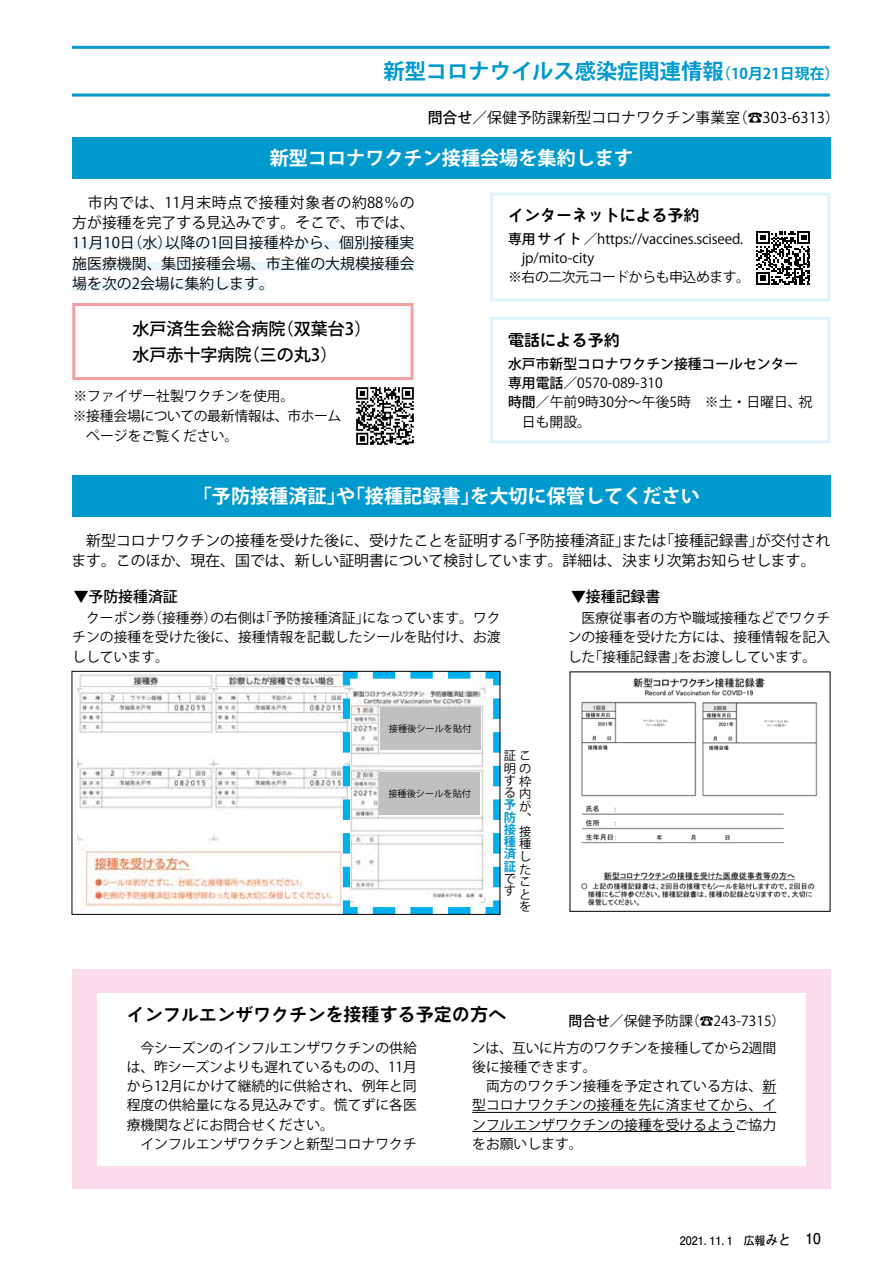
<style>
.page{position:relative;width:893px;height:1263px;background:#fff}
.page>*{position:absolute;margin:0;border:0;box-sizing:border-box;transform-origin:0 0}
.t1{font:700 21.3px "Koz Go Pro";color:#009ace}
.t2{font:700 19.2px "Koz Go Pro";color:#fff}
.t3{font:18px "VDL V7 Maru Gothic Bold";color:#000}
.t4{font:500 16.95px/26.5px "Koz Go Pro";color:#000}
.t5{font:15.9px "VDL V7 Maru Gothic Bold";color:#000}
.t6{font:14.85px/20.2px "Koz Go Pro";color:#000}
.t7{font:500 14.85px "Koz Go Pro";color:#000}
.t8{font:700 14.85px "Koz Go Pro";color:#009ace}
.t9{font:700 14.85px "Futo Go B101 Pro";color:#000;scale:.92 1}
.t10{font:13.8px/19.2px "Koz Go Pro";color:#000}
.t11{font:13.8px/19.2px "Koz Go Pr 6 N";color:#000;text-align:justify}
.t12{font:13.8px "Koz Go Pro";letter-spacing:-.03em;color:#000}
.t13{font:500 13.8px/19.2px "Koz Go Pro";color:#000}
.t14{font:12.3px/12.6px "Koz Go Pro";color:#000}
.t15{font:700 12.3px/12.3px "Koz Go Pro";color:#009ace;text-align:justify}
.t16{font:700 11.7px "Futo Go B101 Pro";color:#000;scale:.93 1}
.t17{font:9.15px "Koz Go Pro";color:#000}
.s1{font-weight:500}
.s2{font-weight:400}
.s3{font-size:13.8px}
</style>
<div class="page">
<div style="left:72px;top:282px;width:194px;height:8px;background:#ebf7fd"></div>
<div style="left:72px;top:263px;width:343px;height:7px;background:#eaf6fd"></div>
<div style="left:72px;top:242px;width:343px;height:7px;background:#eaf6fd"></div>
<div style="left:72px;top:969px;width:759px;height:219px;background:#fadcea"></div>
<hr style="left:72px;top:46px;width:758px;height:3px;background:#009ace">
<hr style="left:72px;top:94px;width:758px;height:3px;background:#009ace">
<div style="left:72px;top:475px;width:758px;height:42px;background:#009ace"></div>
<img style="left:76px;top:673px;width:263px;height:237px">
<svg style="left:339px;top:670px;width:162px;height:245px"></svg>
<div style="left:380px;top:708px;width:100px;height:42px;background:#bfc0c0"></div>
<div style="left:380px;top:772px;width:100px;height:43px;background:#bfc0c0"></div>
<div style="left:72px;top:671px;width:428px;height:243px;border:1px solid #000"></div>
<img style="left:581px;top:678px;width:237px;height:228px">
<div style="left:97px;top:992px;width:709px;height:173px;background:#fff"></div>
<svg style="left:762px;top:1093px;width:14px;height:1px"></svg>
<hr style="left:472px;top:1112px;width:304px;height:1px;background:#000">
<hr style="left:472px;top:1131px;width:263px;height:1px;background:#000">
<div style="left:72px;top:137px;width:759px;height:42px;background:#009ace"></div>
<div style="left:490px;top:193px;width:340px;height:108px;border:3px solid #dff2fc"></div>
<svg style="left:756px;top:231px;width:54px;height:54px"></svg>
<div style="left:490px;top:317px;width:340px;height:126px;border:3px solid #dff2fc"></div>
<div style="left:72px;top:303px;width:342px;height:77px;border:3px solid #f2a0a4"></div>
<img style="left:356px;top:387px;width:58px;height:58px">
<h1 class="t1" style="left:383px;top:58px;width:342px">新型コロナウイルス感染症関連情報</h1>
<p class="t8" style="left:716px;top:64px;width:125px">（10月21日現在(</p>
<p class="t6" style="left:428px;top:108px;width:314px"><span class="s1">問合せ</span>／保健予防課新型コロナワクチン事業室</p>
<p class="t6" style="left:733px;top:108px;width:109px">)☎303-6313(</p>
<h2 class="t2" style="left:270px;top:146px;width:365px">新型コロナワクチン接種会場を集約します</h2>
<p class="t6" style="left:72px;top:193px;width:344px;text-align:right">　市内では、11月末時点で接種対象者の約88％の方が接種を完了する見込みです。そこで、市では、以降の1回目接種枠から、個別接種実</p>
<p class="t5" style="left:508px;top:204px;width:193px">インターネットによる予約</p>
<p class="t6" style="left:72px;top:233px;width:344px">11月10 （日水）<br>施医療機関、集団接種会場、市主催の大規模接種会場を次の2会場に集約します。</p>
<p class="t10" style="left:508px;top:229px;width:237px"><span class="s1">専用サイト</span>／https://vaccines.sciseed.</p>
<p class="t10" style="left:522px;top:248px;width:74px">jp/mito-city</p>
<p class="t12" style="left:508px;top:268px;width:243px">※右の二次元コードからも申込めます。</p>
<p class="t4" style="left:277px;top:316px;width:96px">（双葉台 (3</p>
<p class="t4" style="left:243px;top:316px;width:96px;text-indent:-128px">　水戸済生会総合病院<br>（三の丸 (3</p>
<p class="t4" style="left:115px;top:343px;width:138px">　水戸赤十字病院</p>
<p class="t10" style="left:73px;top:386px;width:223px">※ファイザー社製ワクチンを使用。</p>
<p class="t12" style="left:73px;top:407px;width:270px">※接種会場についての最新情報は、市ホーム</p>
<p class="t10" style="left:86px;top:427px;width:154px">ページをご覧ください。</p>
<p class="t5" style="left:508px;top:330px;width:113px">電話による予約</p>
<p class="t13" style="left:508px;top:355px;width:292px">水戸市新型コロナワクチン接種コールセンター専用電話<span class="s2">／0570-089-310</span></p>
<p class="t10" style="left:522px;top:393px;width:281px;text-indent:-14px"><span class="s1">時間</span>／午前時9 30分～午後時5 　※土・日曜日、日も開設。</p>
<p class="t10" style="left:798px;top:393px;width:15px">祝</p>
<h2 class="t2" style="left:470px;top:484px;width:231px">を大切に保管してください</h2>
<h2 class="t2" style="left:193px;top:484px;width:289px">「予防接種済証 「や」 接種記録書」</h2>
<p class="t6" style="left:756px;top:531px;width:76px">が交付され</p>
<p class="t6" style="left:510px;top:531px;width:121px">「予防接種済証」</p>
<p class="t6" style="left:659px;top:531px;width:106px">「接種記録書」</p>
<p class="t6" style="left:71px;top:531px;width:746px">　新型コロナワクチンの接種を受けた後に、受けたことを証明する<br>ます。このほか、現在、国では、新しい証明書について検討しています。詳細は、決まり次第お知らせします。</p>
<p class="t6" style="left:622px;top:531px;width:46px">または</p>
<p class="t7" style="left:74px;top:587px;width:106px">▼予防接種済証</p>
<p class="t10" style="left:72px;top:609px;width:430px">　クーポン券<br>チンの接種を受けた後に、接種情報を記載したシールを貼付け、お渡ししています。</p>
<p class="t10" style="left:259px;top:609px;width:112px">「予防接種済証」</p>
<p class="t10" style="left:148px;top:609px;width:71px">（接種券）</p>
<p class="t10" style="left:210px;top:609px;width:57px">の右側は</p>
<p class="t10" style="left:362px;top:609px;width:140px">になっています。ワク</p>
<p class="t17" style="left:389px;top:723px;width:84px">接種後シールを貼付</p>
<p class="t17" style="left:388px;top:788px;width:84px">接種後シールを貼付</p>
<p class="t14" style="left:504px;top:750px;width:29px">証こ明のす枠る内</p>
<p class="t14" style="left:519px;top:825px;width:13px">接種したことを</p>
<p class="t15" style="left:504px;top:799px;width:14px">予防接種済証</p>
<p class="t14" style="left:504px;top:872px;width:13px">です</p>
<p class="t14" style="left:519px;top:800px;width:13px">が</p>
<p class="t14" style="left:519px;top:812px;width:13px">、</p>
<p class="t7" style="left:571px;top:587px;width:91px">▼接種記録書</p>
<p class="t10" style="left:568px;top:609px;width:264px">　医療従事者の方や職域接種などでワクチ</p>
<p class="t10" style="left:568px;top:628px;width:264px">ンの接種を受けた方には、接種情報を記入</p>
<p class="t10" style="left:678px;top:647px;width:140px">をお渡ししています。</p>
<p class="t10" style="left:588px;top:647px;width:98px">「接種記録書」</p>
<p class="t10" style="left:568px;top:647px;width:29px">した</p>
<h3 class="t3" style="left:127px;top:1001px;width:381px">インフルエンザワクチンを接種する予定の方へ</h3>
<p class="t10" style="left:472px;top:1039px;width:306px">ンは、互いに片方のワクチンを接種してから2週間後に接種できます。<br>　両方のワクチン接種を予定されている方は、新型コロナワクチンの接種を先に済ませてから、インフルエンザワクチンの接種を受けるようご協力をお願いします。</p>
<p class="t10" style="left:568px;top:1012px;width:126px"><span class="s1">問合せ</span>／保健予防課</p>
<p class="t10" style="left:686px;top:1012px;width:101px">)☎243-7315(</p>
<p class="t11" style="left:127px;top:1038px;width:292px;text-indent:14px">今シーズンのインフルエンザワクチンの供給は、昨シーズンよりも遅れているものの、11月から12月にかけて継続的に供給され、例年と同程度の供給量になる見込みです。慌てずに各医療機関などにお問合せください。</p>
<p class="t10" style="left:140px;top:1134px;width:278px">インフルエンザワクチンと新型コロナワクチ</p>
<p class="t16" style="left:680px;top:1231px;width:121px">2021. 11. 　1 広報<span class="s3">みと</span></p>
<p class="t9" style="left:805px;top:1226px;width:18px">10</p>
</div>
